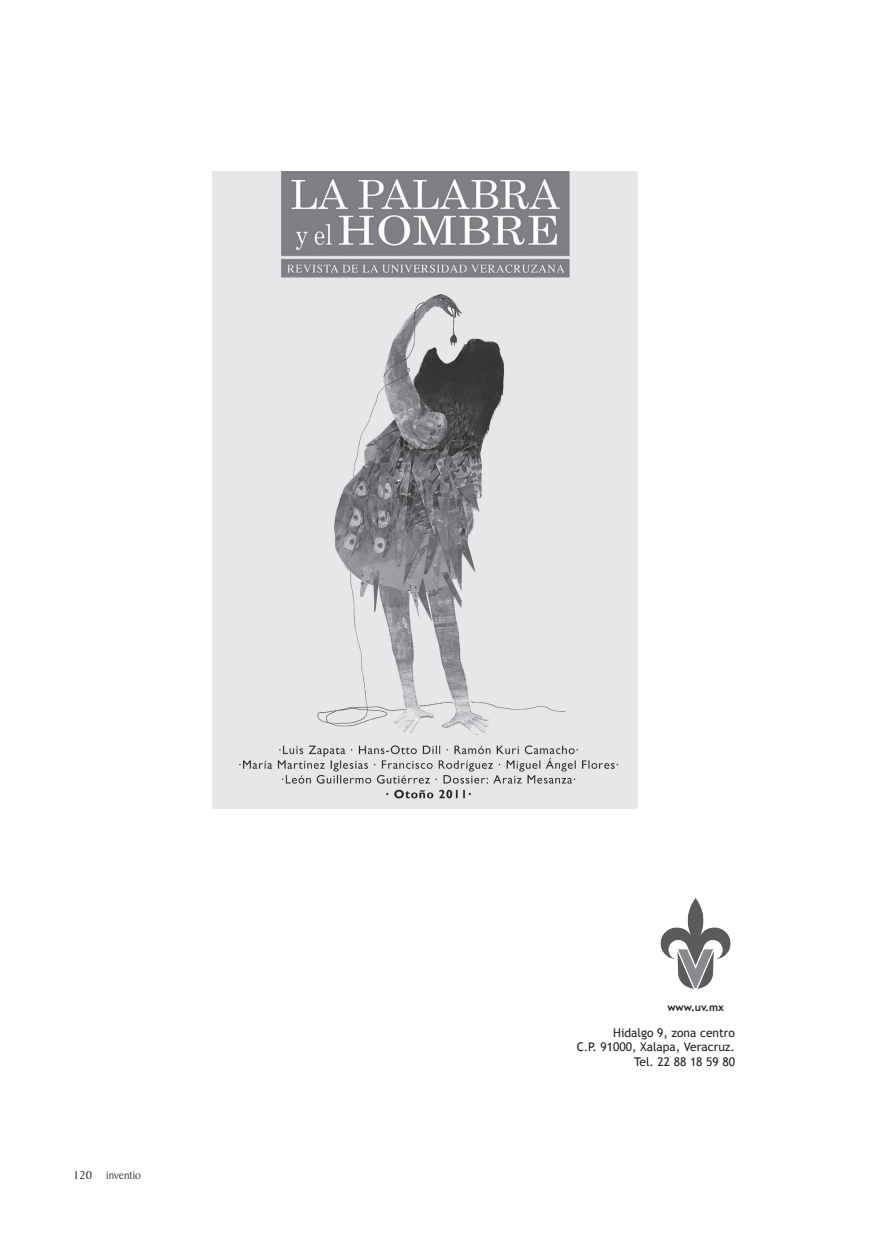
<style>
.page{position:relative;width:893px;height:1234px;background:#fff}
.page>*{position:absolute;margin:0;border:0;box-sizing:border-box;transform-origin:0 0}
.TEXTO{font:12px "Trebuchet MS";color:#231f20}
.t1{font:12px "Baker Signet BT";color:#3e3e3f}
.TEXTO-2{font:700 10.5px "Trebuchet MS";color:#231f20}
.s1{color:#231f20}
</style>
<div class="page">
<img style="left:213px;top:171px;width:424px;height:637px">
<img style="left:660px;top:898px;width:71px;height:91px">
<p class="t1" style="left:73px;top:1167px;width:69px"><span class="s1">120</span> inventio</p>
<p class="TEXTO-2" style="left:667px;top:999px;width:58px">www.uv.mx</p>
<p class="TEXTO" style="left:613px;top:1025px;width:123px">Hidalgo 9, zona centro</p>
<p class="TEXTO" style="left:577px;top:1039px;width:160px">C.P. 91000, Xalapa, Veracruz.</p>
<p class="TEXTO" style="left:634px;top:1053px;width:102px">Tel. 22 88 18 59 80</p>
</div>
